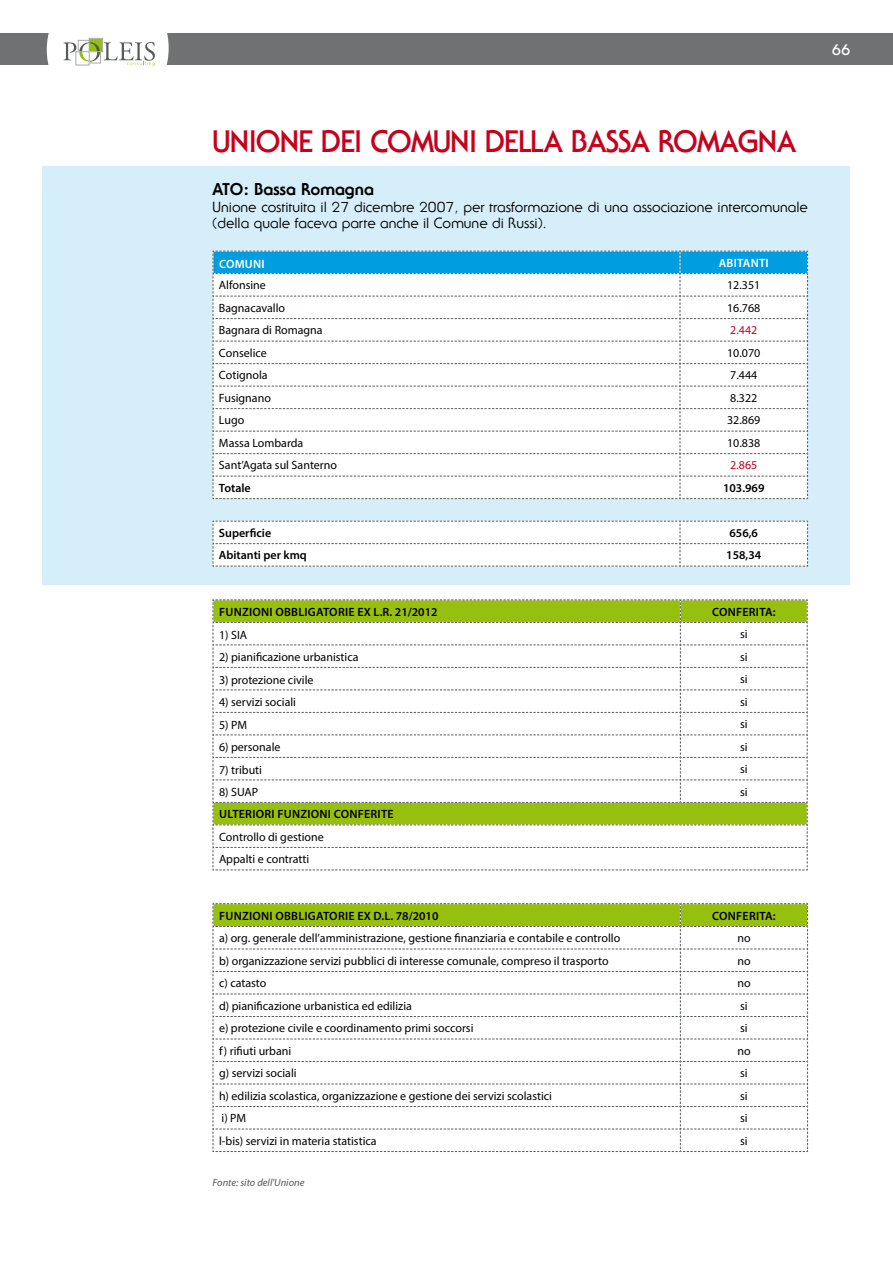
<style>
.page{position:relative;width:893px;height:1263px;background:#fff}
.page>*{position:absolute;margin:0;border:0;box-sizing:border-box;transform-origin:0 0}
.t1{font:700 30px "Serif Gothic IT Cby BT";letter-spacing:-.03em;color:#c7011b}
.t2{font:800 16.5px "Serif Gothic IT Cby BT";color:#000}
.t3{font:700 15px "Serif Gothic IT Cby BT";color:#fff}
.t4{font:14.25px/16.5px "Serif Gothic IT Cby BT";color:#000}
.t5{font:12px/22.5px "Myriad Pro";color:#000}
.t6{font:600 12px "Myriad Pro";letter-spacing:.02em;color:#000}
.t7{font:600 12px "Myriad Pro";letter-spacing:.02em;color:#fff}
.t8{font:600 12px "Myriad Pro";color:#000}
.t9{font:12px "Myriad Pro";color:#c7011b}
.t10{font:italic 10.5px "Myriad Pro";color:#58585a}
</style>
<div class="page">
<div style="left:0;top:33px;width:893px;height:31px;background:#707172"></div>
<svg style="left:47px;top:33px;width:122px;height:34px;background:#e5e8e0"></svg>
<div style="left:43px;top:166px;width:807px;height:419px;background:#d6eefa"></div>
<svg style="left:212px;top:250px;width:596px;height:249px;background:#e3f1f7"></svg>
<svg style="left:212px;top:520px;width:596px;height:47px;background:#f7f7f8"></svg>
<svg style="left:212px;top:599px;width:596px;height:272px"></svg>
<svg style="left:212px;top:903px;width:596px;height:249px"></svg>
<p class="t3" style="left:832px;top:41px;width:20px">66</p>
<h1 class="t1" style="left:213px;top:123px;width:585px">UNIONE DEI COMUNI DELLA BASSA ROMAGNA</h1>
<h2 class="t2" style="left:213px;top:179px;width:163px">ATO: Bassa Romagna</h2>
<p class="t4" style="left:213px;top:198px;width:597px">Unione costituita il 27 dicembre 2007, per trasformazione di una associazione intercomunale (della quale faceva parte anche il Comune di Russi).</p>
<p class="t7" style="left:219px;top:256px;width:47px">COMUNI</p>
<p class="t7" style="left:719px;top:255px;width:52px">ABITANTI</p>
<p class="t5" style="left:219px;top:274px;width:48px">Alfonsine</p>
<p class="t5" style="left:727px;top:274px;width:35px">12.351</p>
<p class="t5" style="left:219px;top:296px;width:68px">Bagnacavallo</p>
<p class="t5" style="left:727px;top:296px;width:35px">16.768</p>
<p class="t5" style="left:219px;top:319px;width:105px">Bagnara di Romagna</p>
<p class="t9" style="left:730px;top:323px;width:29px">2.442</p>
<p class="t5" style="left:219px;top:341px;width:49px">Conselice</p>
<p class="t5" style="left:727px;top:341px;width:35px">10.070</p>
<p class="t5" style="left:219px;top:364px;width:50px">Cotignola</p>
<p class="t5" style="left:730px;top:364px;width:29px">7.444</p>
<p class="t5" style="left:219px;top:386px;width:53px">Fusignano</p>
<p class="t5" style="left:730px;top:386px;width:29px">8.322</p>
<p class="t5" style="left:219px;top:409px;width:27px">Lugo</p>
<p class="t5" style="left:727px;top:409px;width:35px">32.869</p>
<p class="t5" style="left:219px;top:431px;width:86px">Massa Lombarda</p>
<p class="t5" style="left:727px;top:431px;width:35px">10.838</p>
<p class="t5" style="left:219px;top:454px;width:120px">Sant’Agata sul Santerno</p>
<p class="t9" style="left:730px;top:458px;width:29px">2.865</p>
<p class="t6" style="left:219px;top:480px;width:33px">TOTALE</p>
<p class="t6" style="left:723px;top:480px;width:43px">103.969</p>
<p class="t6" style="left:219px;top:525px;width:54px">SUPERFICIE</p>
<p class="t6" style="left:729px;top:525px;width:30px">656,6</p>
<p class="t8" style="left:219px;top:548px;width:89px">ABITANTI PER KMQ</p>
<p class="t6" style="left:726px;top:548px;width:36px">158,34</p>
<p class="t6" style="left:219px;top:605px;width:220px">FUNZIONI OBBLIGATORIE EX L.R. 21/2012</p>
<p class="t6" style="left:712px;top:604px;width:65px">CONFERITA:</p>
<p class="t5" style="left:219px;top:623px;width:30px">1) SIA</p>
<p class="t5" style="left:740px;top:623px;width:9px">si</p>
<p class="t5" style="left:219px;top:646px;width:141px">2) pianificazione urbanistica</p>
<p class="t5" style="left:740px;top:645px;width:9px">si</p>
<p class="t5" style="left:219px;top:668px;width:96px">3) protezione civile</p>
<p class="t5" style="left:740px;top:668px;width:9px">si</p>
<p class="t5" style="left:219px;top:691px;width:79px">4) servizi sociali</p>
<p class="t5" style="left:740px;top:690px;width:9px">si</p>
<p class="t5" style="left:219px;top:713px;width:29px">5) PM</p>
<p class="t5" style="left:740px;top:713px;width:9px">si</p>
<p class="t5" style="left:219px;top:736px;width:63px">6) personale</p>
<p class="t5" style="left:740px;top:735px;width:9px">si</p>
<p class="t5" style="left:219px;top:758px;width:45px">7) tributi</p>
<p class="t5" style="left:740px;top:758px;width:9px">si</p>
<p class="t5" style="left:219px;top:781px;width:41px">8) SUAP</p>
<p class="t5" style="left:740px;top:780px;width:9px">si</p>
<p class="t6" style="left:219px;top:806px;width:176px">ULTERIORI FU NZIONI CONFERITE</p>
<p class="t5" style="left:219px;top:825px;width:106px">Controllo di gestione<br>Appalti e contratti</p>
<p class="t6" style="left:219px;top:908px;width:221px">FUNZIONI OBBLIGATORIE EX D.L. 78/2010</p>
<p class="t6" style="left:712px;top:908px;width:65px">CONFERITA:</p>
<p class="t5" style="left:219px;top:927px;width:403px">a) org. generale dell’amministrazione, gestione finanziaria e contabile e controllo</p>
<p class="t5" style="left:737px;top:927px;width:15px">no</p>
<p class="t5" style="left:219px;top:949px;width:391px">b) organizzazione servizi pubblici di interesse comunale, compreso il trasporto</p>
<p class="t5" style="left:737px;top:949px;width:15px">no</p>
<p class="t5" style="left:219px;top:972px;width:49px">c) catasto</p>
<p class="t5" style="left:737px;top:972px;width:15px">no</p>
<p class="t5" style="left:219px;top:994px;width:194px">d) pianificazione urbanistica ed edilizia</p>
<p class="t5" style="left:740px;top:994px;width:9px">si</p>
<p class="t5" style="left:219px;top:1017px;width:256px">e) protezione civile e coordinamento primi soccorsi</p>
<p class="t5" style="left:740px;top:1017px;width:9px">si</p>
<p class="t5" style="left:219px;top:1039px;width:74px">f) rifiuti urbani</p>
<p class="t5" style="left:737px;top:1039px;width:15px">no</p>
<p class="t5" style="left:219px;top:1062px;width:79px">g) servizi sociali</p>
<p class="t5" style="left:740px;top:1062px;width:9px">si</p>
<p class="t5" style="left:219px;top:1084px;width:335px">h) edilizia scolastica, organizzazione e gestione dei servizi scolastici</p>
<p class="t5" style="left:740px;top:1084px;width:9px">si</p>
<p class="t5" style="left:222px;top:1107px;width:26px">i) PM</p>
<p class="t5" style="left:740px;top:1107px;width:9px">si</p>
<p class="t5" style="left:219px;top:1129px;width:159px">l-bis) servizi in materia statistica</p>
<p class="t5" style="left:740px;top:1129px;width:9px">si</p>
<p class="t10" style="left:213px;top:1176px;width:93px">Fonte: sito dell'Unione</p>
</div>
